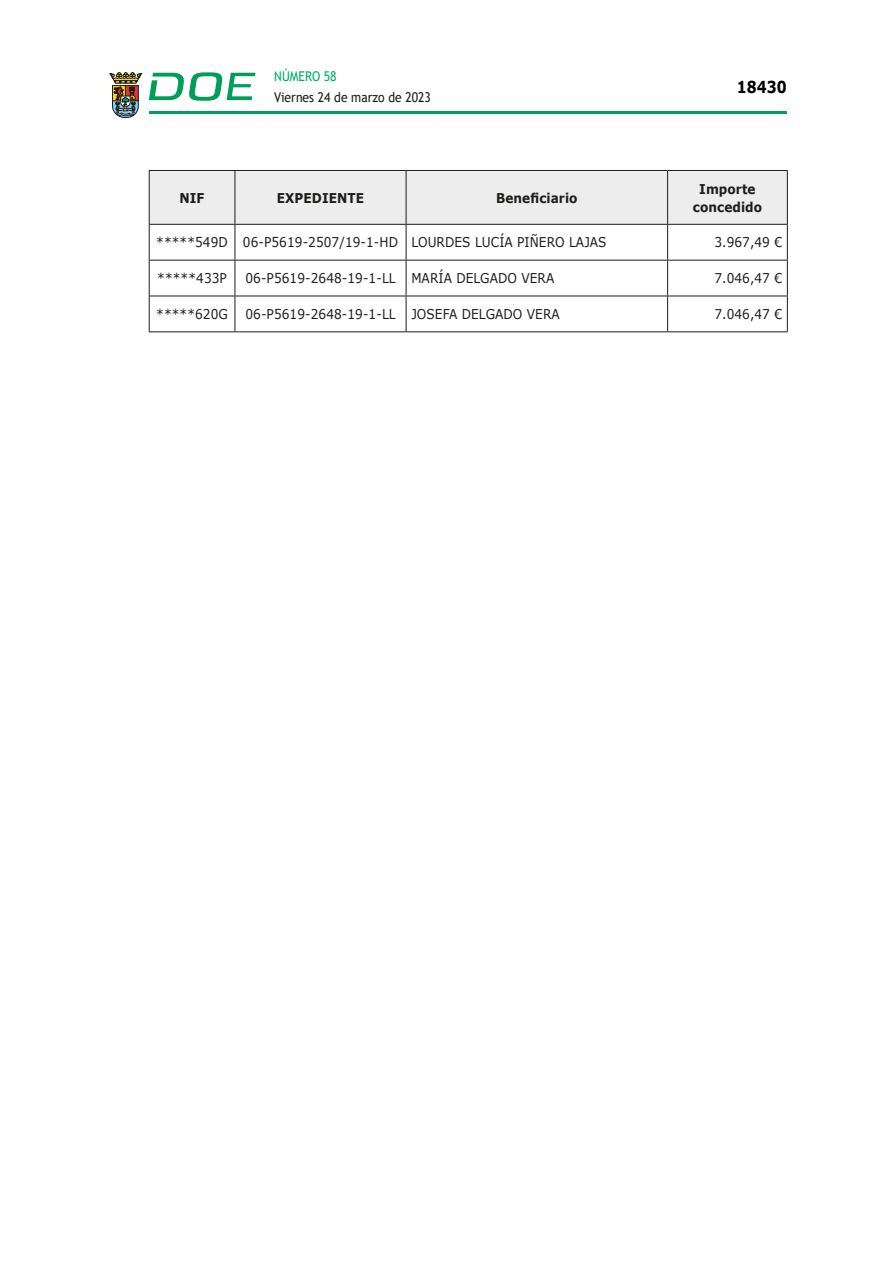
<style>
.page{position:relative;width:893px;height:1263px;background:#fff}
.page>*{position:absolute;margin:0;border:0;box-sizing:border-box;transform-origin:0 0}
.t1{font:700 16.5px "Verdana";color:#000;scale:.85 1}
.CUERPO_DE_TEXTO{font:13.5px "Verdana";letter-spacing:.005em;color:#1d1d1b;scale:.9 1}
.TABLATITULO{font:700 13.5px/18px "Verdana";letter-spacing:.005em;color:#1d1d1b;text-align:center;scale:.9 1}
.t2{font:13.5px "Trebuchet MS";color:#1d1d1b;scale:.9 1}
.t3{font:13.5px "Trebuchet MS";color:#00ab67;scale:.9 1}
</style>
<div class="page">
<hr style="left:149px;top:111px;width:638px;height:3px;background:#009e59">
<svg style="left:109px;top:72px;width:33px;height:46px"></svg>
<svg style="left:149px;top:72px;width:106px;height:29px"></svg>
<div style="left:150px;top:171px;width:637px;height:53px;background:#ededed"></div>
<hr style="left:149px;top:170px;width:86px;height:1px;background:#1d1d1b">
<hr style="left:149px;top:171px;width:1px;height:53px;background:#1d1d1b">
<hr style="left:235px;top:170px;width:171px;height:1px;background:#1d1d1b">
<hr style="left:235px;top:171px;width:1px;height:53px;background:#1d1d1b">
<hr style="left:406px;top:170px;width:262px;height:1px;background:#1d1d1b">
<hr style="left:406px;top:171px;width:1px;height:53px;background:#1d1d1b">
<hr style="left:668px;top:170px;width:120px;height:1px;background:#1d1d1b">
<hr style="left:667px;top:171px;width:1px;height:53px;background:#1d1d1b">
<hr style="left:787px;top:171px;width:1px;height:53px;background:#1d1d1b">
<hr style="left:149px;top:224px;width:86px;height:1px;background:#1d1d1b">
<hr style="left:235px;top:224px;width:171px;height:1px;background:#1d1d1b">
<hr style="left:406px;top:224px;width:262px;height:1px;background:#1d1d1b">
<hr style="left:668px;top:224px;width:120px;height:1px;background:#1d1d1b">
<hr style="left:149px;top:225px;width:1px;height:35px;background:#1d1d1b">
<hr style="left:235px;top:225px;width:1px;height:35px;background:#1d1d1b">
<hr style="left:406px;top:225px;width:1px;height:35px;background:#1d1d1b">
<hr style="left:667px;top:225px;width:1px;height:35px;background:#1d1d1b">
<hr style="left:787px;top:225px;width:1px;height:35px;background:#1d1d1b">
<hr style="left:149px;top:260px;width:86px;height:1px;background:#1d1d1b">
<hr style="left:149px;top:260px;width:1px;height:36px;background:#1d1d1b">
<hr style="left:235px;top:260px;width:171px;height:1px;background:#1d1d1b">
<hr style="left:235px;top:260px;width:1px;height:36px;background:#1d1d1b">
<hr style="left:406px;top:260px;width:262px;height:1px;background:#1d1d1b">
<hr style="left:406px;top:260px;width:1px;height:36px;background:#1d1d1b">
<hr style="left:668px;top:260px;width:120px;height:1px;background:#1d1d1b">
<hr style="left:667px;top:260px;width:1px;height:36px;background:#1d1d1b">
<hr style="left:787px;top:260px;width:1px;height:36px;background:#1d1d1b">
<hr style="left:149px;top:296px;width:86px;height:1px;background:#1d1d1b">
<hr style="left:149px;top:296px;width:1px;height:35px;background:#1d1d1b">
<hr style="left:235px;top:296px;width:171px;height:1px;background:#1d1d1b">
<hr style="left:235px;top:296px;width:1px;height:35px;background:#1d1d1b">
<hr style="left:406px;top:296px;width:262px;height:1px;background:#1d1d1b">
<hr style="left:406px;top:296px;width:1px;height:35px;background:#1d1d1b">
<hr style="left:668px;top:296px;width:120px;height:1px;background:#1d1d1b">
<hr style="left:667px;top:296px;width:1px;height:35px;background:#1d1d1b">
<hr style="left:787px;top:296px;width:1px;height:35px;background:#1d1d1b">
<hr style="left:149px;top:331px;width:86px;height:1px;background:#1d1d1b">
<hr style="left:235px;top:331px;width:171px;height:1px;background:#1d1d1b">
<hr style="left:406px;top:331px;width:262px;height:1px;background:#1d1d1b">
<hr style="left:668px;top:331px;width:120px;height:1px;background:#1d1d1b">
<p class="t3" style="left:274px;top:67px;width:71px">NÚMERO 58</p>
<p class="t2" style="left:274px;top:88px;width:176px">Viernes 24 de marzo de 2023</p>
<p class="t1" style="left:737px;top:75px;width:60px">18430</p>
<p class="TABLATITULO" style="left:180px;top:188px;width:29px">NIF</p>
<p class="TABLATITULO" style="left:277px;top:188px;width:98px">EXPEDIENTE</p>
<p class="TABLATITULO" style="left:496px;top:188px;width:92px">Beneficiario</p>
<p class="TABLATITULO" style="left:693px;top:179px;width:79px">Importe concedido</p>
<p class="CUERPO_DE_TEXTO" style="left:156px;top:233px;width:81px">*****549D</p>
<p class="CUERPO_DE_TEXTO" style="left:243px;top:233px;width:174px">06-P5619-2507/19-1-HD</p>
<p class="CUERPO_DE_TEXTO" style="left:411px;top:233px;width:218px">LOURDES LUCÍA PIÑERO LAJAS</p>
<p class="CUERPO_DE_TEXTO" style="left:714px;top:233px;width:77px">3.967,49 €</p>
<p class="CUERPO_DE_TEXTO" style="left:157px;top:269px;width:79px">*****433P</p>
<p class="CUERPO_DE_TEXTO" style="left:245px;top:269px;width:168px">06-P5619-2648-19-1-LL</p>
<p class="CUERPO_DE_TEXTO" style="left:411px;top:269px;width:160px">MARÍA DELGADO VERA</p>
<p class="CUERPO_DE_TEXTO" style="left:714px;top:269px;width:77px">7.046,47 €</p>
<p class="CUERPO_DE_TEXTO" style="left:156px;top:305px;width:81px">*****620G</p>
<p class="CUERPO_DE_TEXTO" style="left:245px;top:305px;width:168px">06-P5619-2648-19-1-LL</p>
<p class="CUERPO_DE_TEXTO" style="left:411px;top:305px;width:166px">JOSEFA DELGADO VERA</p>
<p class="CUERPO_DE_TEXTO" style="left:714px;top:305px;width:77px">7.046,47 €</p>
</div>
